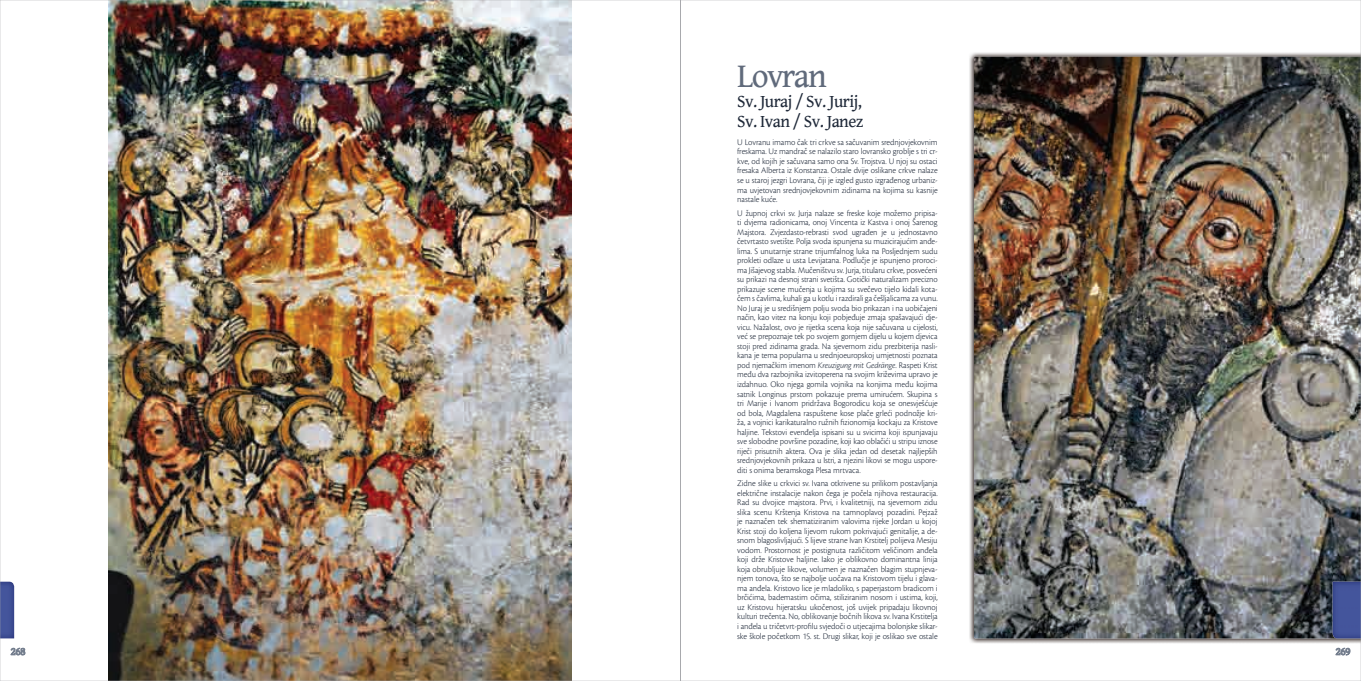
<style>
.page{position:relative;width:1361px;height:681px;background:#fff}
.page>*{position:absolute;margin:0;border:0;box-sizing:border-box;transform-origin:0 0}
.t1{font:35px "Gentium Book Basic";letter-spacing:-.05em;color:#606a7b;scale:.95 1}
.t2{font:18px/20px "Gentium Book Basic";letter-spacing:-.03em;color:#1e2838;scale:.95 1}
.t3{font:9px/9.5px "Cronos Pro Lt Capt";letter-spacing:-.01em;color:#1e2838;text-align:justify;scale:.94 1}
.t4{font:9px/9.5px "Cronos Pro Lt Capt";letter-spacing:-.01em;color:#1e2838;text-align:justify;scale:.95 1}
.s1{font-family:"Cronos Pro Lt Capt It"}
</style>
<div class="page">
<img style="left:0;top:0;width:680px;height:680px">
<img style="left:680px;top:0;width:681px;height:680px">
<h1 class="t1" style="left:737px;top:50px;width:96px">Lovran</h1>
<h2 class="t2" style="left:737px;top:90px;width:135px">Sv. Juraj / Sv. Jurij,<br>Sv. Ivan / Sv. Janez</h2>
<p class="t4" style="left:737px;top:137px;width:213px">U Lovranu imamo čak tri crkve sa sačuvanim srednjovjekovnim freskama. Uz mandrač se nalazilo staro lovransko groblje s tri cr&shy;kve, od kojih je sačuvana samo ona Sv. Trojstva. U njoj su ostaci fresaka Alberta iz Konstanza. Ostale dvije oslikane crkve nalaze se u staroj jezgri Lovrana, čiji je izgled gusto izgrađenog urbaniz&shy;ma uvjetovan srednjovjekovnim zidinama na kojima su kasnije nastale kuće.</p>
<p class="t3" style="left:737px;top:208px;width:215px">U župnoj crkvi sv. Jurja nalaze se freske koje možemo pripisa&shy;ti dvjema radionicama, onoj Vincenta iz Kastva i onoj Šarenog Majstora. Zvjezdasto-rebrasti svod ugrađen je u jednostavno četvrtasto svetište. Polja svoda ispunjena su muzicirajućim anđe&shy;lima. S unutarnje strane trijumfalnog luka na Posljednjem sudu prokleti odlaze u usta Levijatana. Podlučje je ispunjeno proroci&shy;ma Jišajevog stabla. Mučeništvu sv. Jurja, titularu crkve, posvećeni su prikazi na desnoj strani svetišta. Gotički naturalizam precizno prikazuje scene mučenja u kojima su svečevo tijelo kidali kota&shy;čem s čavlima, kuhali ga u kotlu i razdirali ga češljalicama za vunu.<br>No Juraj je u središnjem polju svoda bio prikazan i na uobičajeni način, kao vitez na konju koji pobjeđuje zmaja spašavajući dje&shy;vicu. Nažalost, ovo je rijetka scena koja nije sačuvana u cijelosti, već se prepoznaje tek po svojem gornjem dijelu u kojem djevica stoji pred zidinama grada. Na sjevernom zidu prezbiterija nasli&shy;kana je tema popularna u srednjoeuropskoj umjetnosti poznata pod njemačkim imenom <span class="s1">Kreuzigung mit Gedränge</span>. Raspeti Krist među dva razbojnika izvitoperena na svojim križevima upravo je izdahnuo. Oko njega gomila vojnika na konjima među kojima satnik Longinus prstom pokazuje prema umirućem. Skupina s tri Marije i Ivanom pridržava Bogorodicu koja se onesvješćuje od bola, Magdalena raspuštene kose plače grleći podnožje kri&shy;ža, a vojnici karikaturalno ružnih fizionomija kockaju za Kristove haljine. Tekstovi evenđelja ispisani su u svicima koji ispunjavaju sve slobodne površine pozadine, koji kao oblačići u stripu iznose riječi prisutnih aktera. Ova je slika jedan od desetak najljepših srednjovjekovnih prikaza u Istri, a njezini likovi se mogu uspore&shy;diti s onima beramskoga Plesa mrtvaca.</p>
<p class="t4" style="left:737px;top:478px;width:213px">Zidne slike u crkvici sv. Ivana otkrivene su prilikom postavljanja električne instalacije nakon čega je počela njihova restauracija.<br>Rad su dvojice majstora. Prvi, i kvalitetniji, na sjevernom zidu slika scenu Krštenja Kristova na tamnoplavoj pozadini. Pejzaž je naznačen tek shematiziranim valovima rijeke Jordan u kojoj Krist stoji do koljena lijevom rukom pokrivajući genitalije, a de&shy;snom blagoslivljajući. S lijeve strane Ivan Krstitelj polijeva Mesiju vodom. Prostornost je postignuta različitom veličinom anđela koji drže Kristove haljine. Iako je oblikovno dominantna linija koja obrubljuje likove, volumen je naznačen blagim stupnjeva&shy;njem tonova, što se najbolje uočava na Kristovom tijelu i glava&shy;ma anđela. Kristovo lice je mladoliko, s paperjastom bradicom i brčićima, bademastim očima, stiliziranim nosom i ustima, koji, uz Kristovu hijeratsku ukočenost, još uvijek pripadaju likovnoj kulturi trečenta. No, oblikovanje bočnih likova sv. Ivana Krstitelja i anđela u tričetvrt-profilu svjedoči o utjecajima bolonjske slikar&shy;ske škole početkom 15. st. Drugi slikar, koji je oslikao sve ostale</p>
</div>
